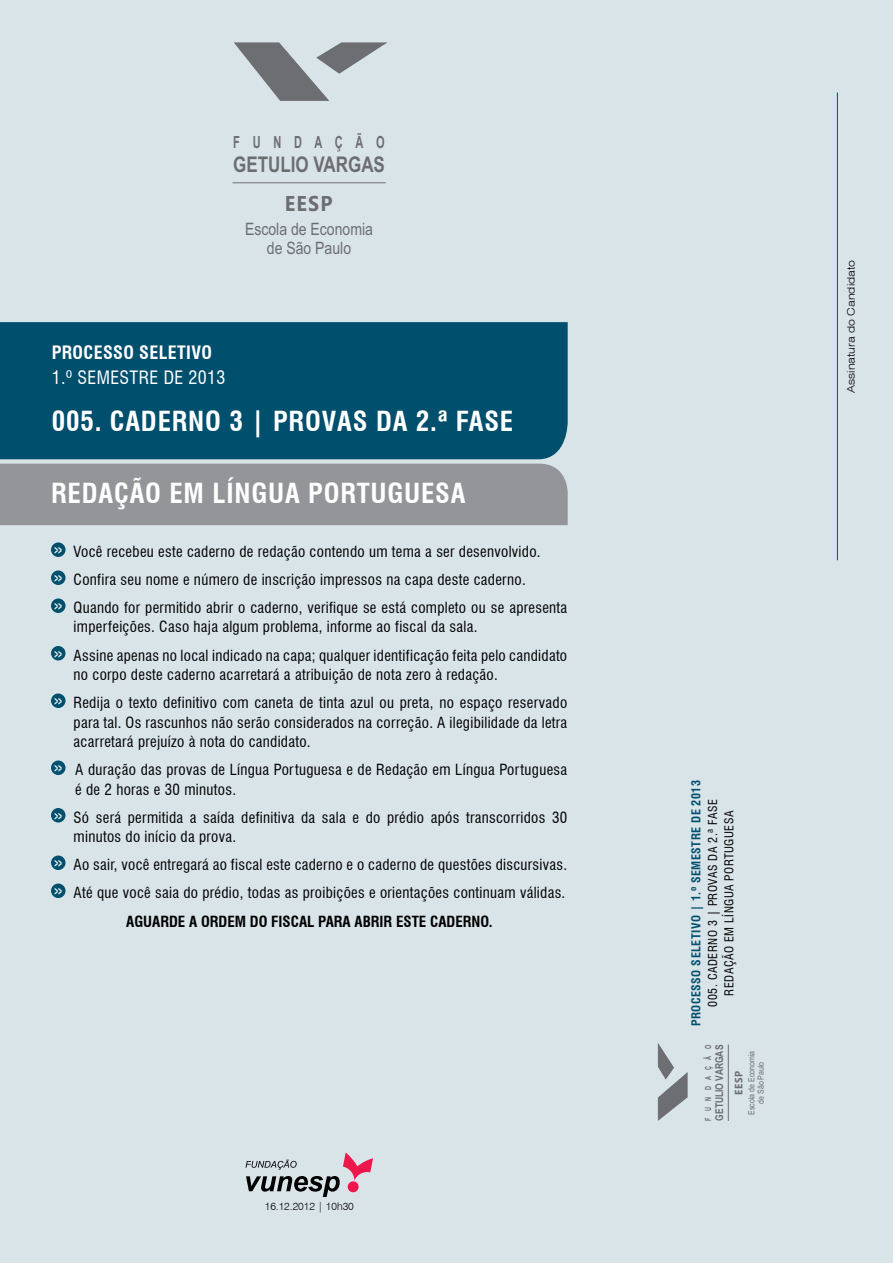
<style>
.page{position:relative;width:893px;height:1263px;background:#d9e4e9}
.page>*{position:absolute;margin:0;border:0;box-sizing:border-box;transform-origin:0 0}
.t1{font:700 condensed 27px "Swiss 721 BT";letter-spacing:.03em;color:#fff}
.t2{font:700 21.6px "Arial Narrow";color:#6d6e71;scale:.96 1}
.t3{font:700 21.45px "Ebrima";color:#6d6e71;scale:.92 1}
.t4{font:condensed 18px "Swiss 721 BT";letter-spacing:.02em;color:#fff}
.t5{font:700 condensed 18px "Swiss 721 BT";letter-spacing:.02em;color:#fff}
.t6{font:17.1px/19px "Arial";color:#6d6e71;text-align:center;scale:.82 1}
.t7{font:700 16.8px "Arial Narrow";letter-spacing:.95em;color:#6d6e71;scale:.8 1}
.t8{font:condensed 15px/28px "Swiss 721 BT";letter-spacing:.02em;color:#000}
.t9{font:condensed 12px/16.5px "Swiss 721 BT";letter-spacing:.04em;color:#000;text-align:center}
.t10{font:700 condensed 12px "Swiss 721 BT";letter-spacing:.04em;color:#004f6d}
.t11{font:700 10.8px "Arial Narrow";color:#6d6e71;scale:.96 1}
.t12{font:700 10.65px "Ebrima";color:#6d6e71;scale:.92 1}
.t13{font:300 expanded 10.5px "Swiss 721 BT";color:#000}
.t14{font:300 10.5px "Swiss 721 BT";color:#000}
.t15{font:8.55px/9.6px "Arial";color:#6d6e71;text-align:center;scale:.82 1}
.t16{font:700 8.4px "Arial Narrow";letter-spacing:.95em;color:#6d6e71;scale:.8 1}
.s1{font-weight:300;font-stretch:expanded;font-size:18px;color:#fff}
.s2{font-weight:700}
</style>
<div class="page">
<hr style="left:837px;top:92px;width:1px;height:468px;background:#004f6d">
<div style="left:51px;top:542px;width:15px;height:15px;background:#004f6d;border-radius:50%"></div>
<div style="left:51px;top:570px;width:15px;height:15px;background:#004f6d;border-radius:50%"></div>
<div style="left:51px;top:598px;width:15px;height:15px;background:#004f6d;border-radius:50%"></div>
<div style="left:51px;top:646px;width:15px;height:14px;background:#004f6d;border-radius:50%"></div>
<div style="left:51px;top:693px;width:15px;height:15px;background:#004f6d;border-radius:50%"></div>
<div style="left:51px;top:760px;width:15px;height:15px;background:#004f6d;border-radius:50%"></div>
<div style="left:51px;top:808px;width:15px;height:14px;background:#004f6d;border-radius:50%"></div>
<div style="left:51px;top:855px;width:15px;height:15px;background:#004f6d;border-radius:50%"></div>
<div style="left:51px;top:883px;width:15px;height:15px;background:#004f6d;border-radius:50%"></div>
<svg style="left:245px;top:1152px;width:128px;height:45px"></svg>
<div style="left:0;top:464px;width:568px;height:61px;background:#939598"></div>
<div style="left:0;top:322px;width:568px;height:137px;background:#004f6d"></div>
<hr style="left:233px;top:182px;width:153px;height:1px;background:#6d6e71">
<svg style="left:234px;top:42px;width:153px;height:59px"></svg>
<hr style="left:728px;top:1044px;width:1px;height:77px;background:#6d6e71">
<svg style="left:658px;top:1044px;width:29px;height:76px"></svg>
<p class="t7" style="left:233px;top:133px;width:191px">FUNDAÇÃO</p>
<h2 class="t2" style="left:233px;top:153px;width:160px">GETULIO VARGAS</h2>
<h3 class="t3" style="left:285px;top:191px;width:53px">EESP</h3>
<p class="t6" style="left:245px;top:220px;width:158px">Escola de Economia de São Paulo</p>
<p class="t5" style="left:52px;top:341px;width:162px">PROCESSO SELETIVO</p>
<p class="t4" style="left:52px;top:367px;width:175px">1.º semestre de 2013</p>
<h1 class="t1" style="left:52px;top:405px;width:463px">005. CADERNO 3 | PROVAS DA 2.ª FASE</h1>
<h1 class="t1" style="left:51px;top:477px;width:415px">REDAÇÃO EM LÍNGUA PORTUGUESA</h1>
<p class="t8" style="left:54px;top:537px;width:515px"><span class="s1">»</span> Você recebeu este caderno de redação contendo um tema a ser desenvolvido.<br><span class="s1">»</span> Confira seu nome e número de inscrição impressos na capa deste caderno.<br><span class="s1">»</span> Quando for permitido abrir o caderno, verifique se está completo ou se apresenta</p>
<p class="t8" style="left:54px;top:613px;width:515px;text-indent:20px">imperfeições. Caso haja algum problema, informe ao fiscal da sala.<br><span class="s1">»</span> Assine apenas no local indicado na capa; qualquer identificação feita pelo candidato</p>
<p class="t8" style="left:54px;top:660px;width:515px;text-indent:20px">no corpo deste caderno acarretará a atribuição de nota zero à redação.<br><span class="s1">»</span> Redija o texto definitivo com caneta de tinta azul ou preta, no espaço reservado</p>
<p class="t8" style="left:74px;top:712px;width:495px;line-height:19.5px">para tal. Os rascunhos não serão considerados na correção. A ilegibilidade da letra acarretará prejuízo à nota do candidato.</p>
<p class="t8" style="left:75px;top:760px;width:493px;line-height:19.5px;text-indent:-22px"><span class="s1">»</span> A duração das provas de Língua Portuguesa e de Redação em Língua Portuguesa é de 2 horas e 30 minutos.</p>
<p class="t8" style="left:74px;top:807px;width:495px;line-height:19.5px;text-indent:-20px"><span class="s1">»</span> Só será permitida a saída definitiva da sala e do prédio após transcorridos 30 minutos do início da prova.</p>
<p class="t8" style="left:54px;top:850px;width:515px;text-align:center"><span class="s1">»</span> Ao sair, você entregará ao fiscal este caderno e o caderno de questões discursivas. <span class="s1">»</span> Até que você saia do prédio, todas as proibições e orientações continuam válidas.<br><span class="s2">AGUARDE A ORDEM DO FISCAL PARA ABRIR ESTE CADERNO.</span></p>
<p class="t14" style="left:265px;top:1200px;width:91px">16.12.2012 | 10h30</p>
<p class="t13" style="left:845px;top:392px;width:134px;rotate:-90deg">Assinatura do Candidato</p>
<p class="t10" style="left:689px;top:1026px;width:247px;rotate:-90deg">PROCESSO SELETIVO | 1.º SEMESTRE DE 2013</p>
<p class="t9" style="left:704px;top:1007px;width:209px;rotate:-90deg">005. caderno 3 | provas da 2.ª fase redação em língua portuguesa</p>
<p class="t16" style="left:703px;top:1121px;width:96px;rotate:-90deg">FUNDAÇÃO</p>
<p class="t11" style="left:713px;top:1121px;width:81px;rotate:-90deg">GETULIO VARGAS</p>
<p class="t15" style="left:747px;top:1115px;width:80px;rotate:-90deg">Escola de Economia de São Paulo</p>
<p class="t12" style="left:733px;top:1095px;width:27px;rotate:-90deg">EESP</p>
</div>
